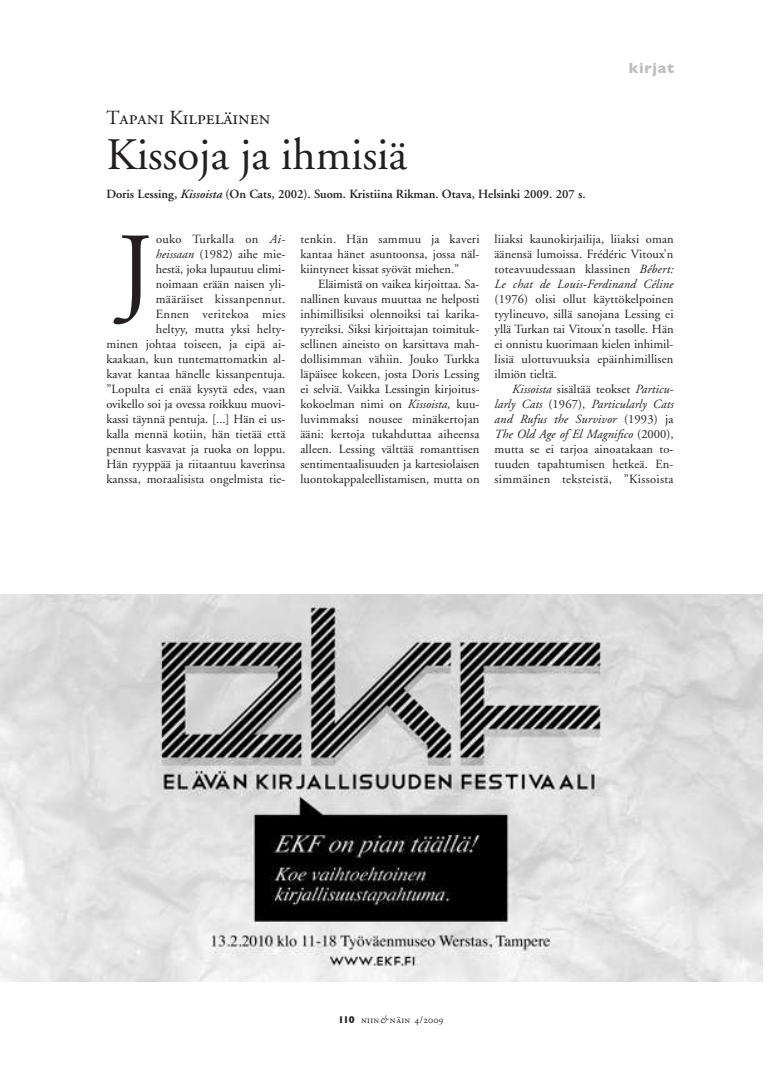
<style>
.page{position:relative;width:780px;height:1088px;background:#fff}
.page>*{position:absolute;margin:0;border:0;box-sizing:border-box;transform-origin:0 0}
.t1{font:45px "Adobe Garamond";color:#231f20}
.t2{font:20px "Adobe Garamond Regular SC";color:#231f20}
.t3{font:700 15px "Gill Sans";letter-spacing:.05em;color:#bcbdc0}
.t4{font:12.5px/15px "Adobe Garamond";letter-spacing:.005em;color:#231f20;text-align:justify}
.t5{font:600 12.5px "Adobe Garamond";color:#231f20}
.t6{font:10px "Adobe Garamond Regular SC";letter-spacing:.025em;color:#231f20}
.s1{font-style:italic}
.s2{font-family:"Gill Sans";font-weight:700}
.s3{font-family:"Adobe Garamond";font-style:italic}
</style>
<div class="page">
<img style="left:0;top:594px;width:762px;height:387px">
<svg style="left:113px;top:235px;width:36px;height:89px"></svg>
<h2 class="t2" style="left:106px;top:107px;width:165px">Tapani Kilpeläinen</h2>
<h1 class="t1" style="left:106px;top:130px;width:302px">Kissoja ja ihmisiä</h1>
<p class="t5" style="left:106px;top:187px;width:481px">Doris Lessing, <span class="s1">Kissoista</span> (On Cats, 2002). Suom. Kristiina Rikman. Otava, Helsinki 2009. 207 s.</p>
<p class="t3" style="left:628px;top:59px;width:47px">kirjat</p>
<p class="t4" style="left:106px;top:232px;width:181px;text-align:right">ouko Turkalla on <span class="s1">Ai-<br>heissaan</span> (1982) aihe mie-<br>hestä, joka lupautuu elimi-<br>noimaan erään naisen yli&shy;määräiset kissanpennut.<br>Ennen veritekoa mies<br>heltyy, mutta yksi helty-<br>minen johtaa toiseen, ja eipä ai&shy;kaakaan, kun tuntemattomatkin al&shy;kavat kantaa hänelle kissanpentuja. ”Lopulta ei enää kysytä edes, vaan ovikello soi ja ovessa roikkuu muovi&shy;kassi täynnä pentuja. [...] Hän ei us&shy;kalla mennä kotiin, hän tietää että pennut kasvavat ja ruoka on loppu.<br>Hän ryyppää ja riitaantuu kaverinsa kanssa, moraalisista ongelmista tie-</p>
<p class="t4" style="left:300px;top:232px;width:181px">tenkin. Hän sammuu ja kaveri kantaa hänet asuntoonsa, jossa näl&shy;kiintyneet kissat syövät miehen.”</p>
<p class="t4" style="left:300px;top:277px;width:181px;text-indent:18px">Eläimistä on vaikea kirjoittaa. Sa&shy;nallinen kuvaus muuttaa ne helposti inhimillisiksi olennoiksi tai karika&shy;tyyreiksi. Siksi kirjoittajan toimituk&shy;sellinen aineisto on karsittava mah&shy;dollisimman vähiin. Jouko Turkka läpäisee kokeen, josta Doris Lessing ei selviä. Vaikka Lessingin kirjoitus&shy;kokoelman nimi on <span class="s1">Kissoista,</span> kuu&shy;luvimmaksi nousee minäkertojan ääni: kertoja tukahduttaa aiheensa alleen. Lessing välttää romanttisen sentimentaalisuuden ja kartesiolaisen luontokappaleellistamisen, mutta on</p>
<p class="t4" style="left:494px;top:232px;width:181px">liiaksi kaunokirjailija, liiaksi oman äänensä lumoissa. Frédéric Vitoux’n toteavuudessaan klassinen <span class="s1">Bébert:<br>Le chat de Louis-Ferdinand Céline</span></p>
<p class="t4" style="left:494px;top:292px;width:181px">(1976) olisi ollut käyttökelpoinen tyylineuvo, sillä sanojana Lessing ei yllä Turkan tai Vitoux’n tasolle. Hän ei onnistu kuorimaan kielen inhimil&shy;lisiä ulottuvuuksia epäinhimillisen ilmiön tieltä.</p>
<p class="t4" style="left:494px;top:382px;width:181px;text-indent:18px"><span class="s1">Kissoista</span> sisältää teokset <span class="s1">Particu&shy;larly Cats</span> (1967), <span class="s1">Particularly Cats and Rufus the Survivor</span> (1993) ja <span class="s1">The Old Age of El Magnifico</span> (2000), mutta se ei tarjoa ainoatakaan to&shy;tuuden tapahtumisen hetkeä. En&shy;simmäinen teksteistä, ”Kissoista</p>
<p class="t6" style="left:338px;top:1014px;width:107px"><span class="s2">110</span> niin<span class="s3">&amp;</span> näin 4/2009</p>
</div>
